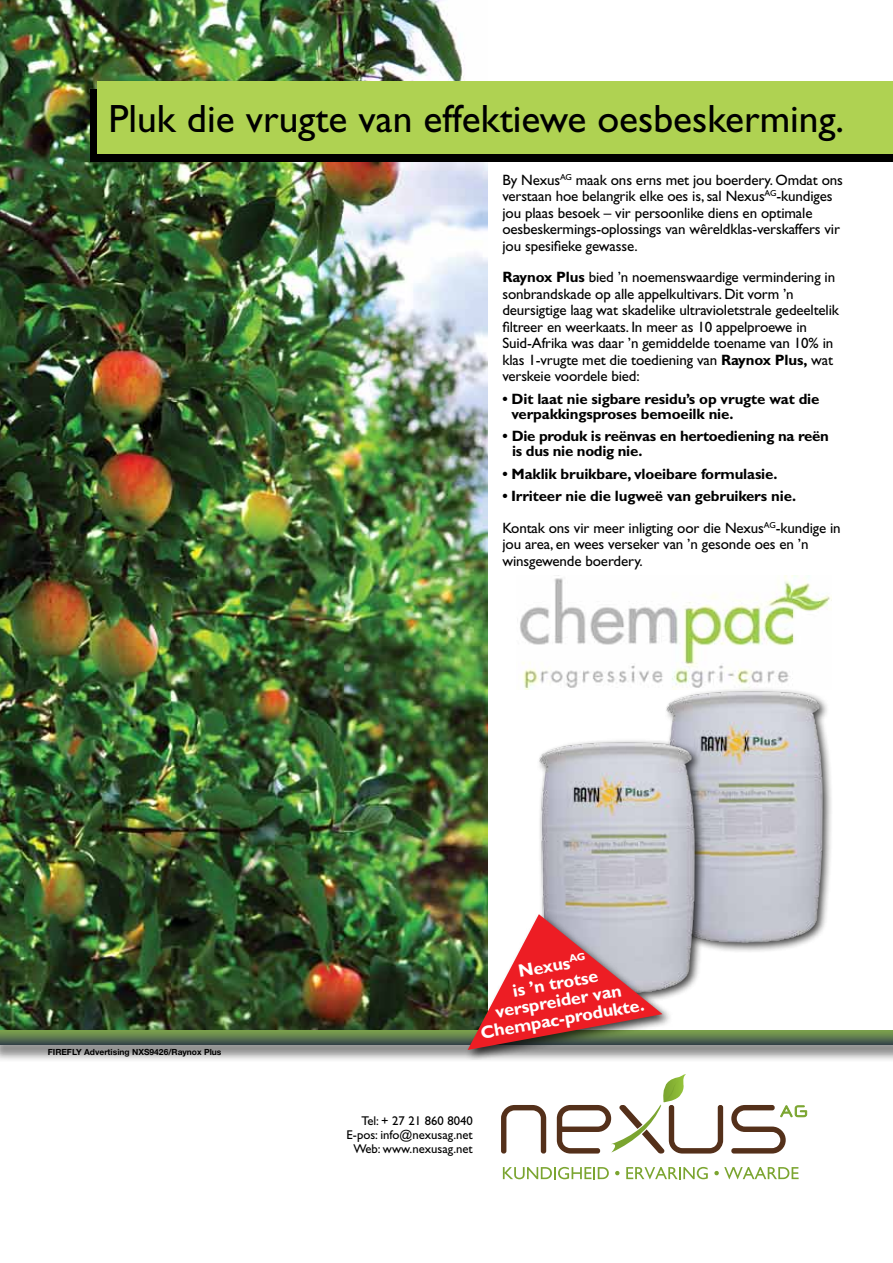
<style>
.page{position:relative;width:893px;height:1263px;background:#fff}
.page>*{position:absolute;margin:0;border:0;box-sizing:border-box;transform-origin:0 0}
.t1{font:39.6px "Gill Sans";color:#000}
.t2{font:700 18px/18px "Gill Sans";color:#fff;text-align:center}
.t3{font:15px/16.5px "Gill Sans";letter-spacing:-.01em;color:#000}
.t4{font:700 15px/15px "Gill Sans";letter-spacing:-.01em;color:#000}
.t5{font:12.75px/14.1px "Gill Sans";color:#000;text-align:right}
.t6{font:700 8.55px "Helvetica Neue LT Std";color:#000}
.s1{font-weight:700}
</style>
<div class="page">
<img style="left:0;top:0;width:488px;height:1030px">
<div style="left:91px;top:90px;width:802px;height:72px;background:#000"></div>
<div style="left:98px;top:82px;width:795px;height:72px;background:#afd252"></div>
<svg style="left:501px;top:1105px;width:46px;height:49px"></svg>
<svg style="left:731px;top:1105px;width:76px;height:49px"></svg>
<svg style="left:503px;top:1167px;width:106px;height:12px"></svg>
<svg style="left:615px;top:1171px;width:4px;height:4px"></svg>
<svg style="left:626px;top:1167px;width:82px;height:12px"></svg>
<svg style="left:714px;top:1167px;width:85px;height:12px"></svg>
<svg style="left:556px;top:1074px;width:168px;height:80px"></svg>
<div style="left:0;top:1033px;width:893px;height:30px;background:#000;opacity:.45"></div>
<svg style="left:0;top:1030px;width:893px;height:14px;background:#5e7a4d"></svg>
<img style="left:517px;top:576px;width:314px;height:113px">
<div style="left:663px;top:687px;width:169px;height:266px;background:#000;opacity:.75"></div>
<img style="left:659px;top:687px;width:173px;height:258px">
<img style="left:539px;top:738px;width:179px;height:258px">
<div style="left:464px;top:910px;width:209px;height:150px;background:#000;opacity:.75"></div>
<svg style="left:468px;top:914px;width:194px;height:136px;background:#c26968"></svg>
<h1 class="t1" style="left:108px;top:95px;width:737px">Pluk die vrugte van effektiewe oesbeskerming.</h1>
<p class="t3" style="left:502px;top:171px;width:342px">By Nexus<sup>AG</sup> maak ons erns met jou boerdery. Omdat ons verstaan hoe belangrik elke oes is, sal Nexus<sup>AG</sup>-kundiges jou plaas besoek – vir persoonlike diens en optimale oesbeskermings-oplossings van wêreldklas-verskaffers vir jou spesifieke gewasse.</p>
<p class="t3" style="left:502px;top:269px;width:338px"><span class="s1">Raynox Plus</span> bied ’n noemenswaardige vermindering in sonbrandskade op alle appelkultivars. Dit vorm ’n deursigtige laag wat skadelike ultravioletstrale gedeeltelik filtreer en weerkaats. In meer as 10 appelproewe in Suid-Afrika was daar ’n gemiddelde toename van 10% in klas 1-vrugte met die toediening van <span class="s1">Raynox Plus,</span> wat verskeie voordele bied:</p>
<p class="t4" style="left:511px;top:391px;width:310px;text-indent:-9px">• Dit laat nie sigbare residu’s op vrugte wat die verpakkingsproses bemoeilk nie.</p>
<p class="t4" style="left:512px;top:429px;width:318px;text-indent:-10px">• Die produk is reënvas en hertoediening na reën is dus nie nodig nie.</p>
<p class="t4" style="left:502px;top:466px;width:277px">• Maklik bruikbare, vloeibare formulasie.</p>
<p class="t3" style="left:502px;top:480px;width:340px;line-height:31.5px"><span class="s1">• Irriteer nie die lugweë van gebruikers nie.<br></span>Kontak ons vir meer inligting oor die Nexus<sup>AG</sup>-kundige in</p>
<p class="t3" style="left:502px;top:536px;width:308px">jou area, en wees verseker van ’n gesonde oes en ’n winsgewende boerdery.</p>
<p class="t6" style="left:48px;top:1047px;width:175px">FIREFLY Advertising NXS9426/Raynox Plus</p>
<p class="t2" style="left:470px;top:971px;width:167px;rotate:-10deg">Nexus<sup>AG<br></sup>is ’n trotse verspreider van<br>Chempac-produkte.</p>
<p class="t5" style="left:347px;top:1114px;width:128px">Tel: + 27 21 860 8040<br>E-pos: info@nexusag.net<br>Web: www.nexusag.net</p>
</div>
